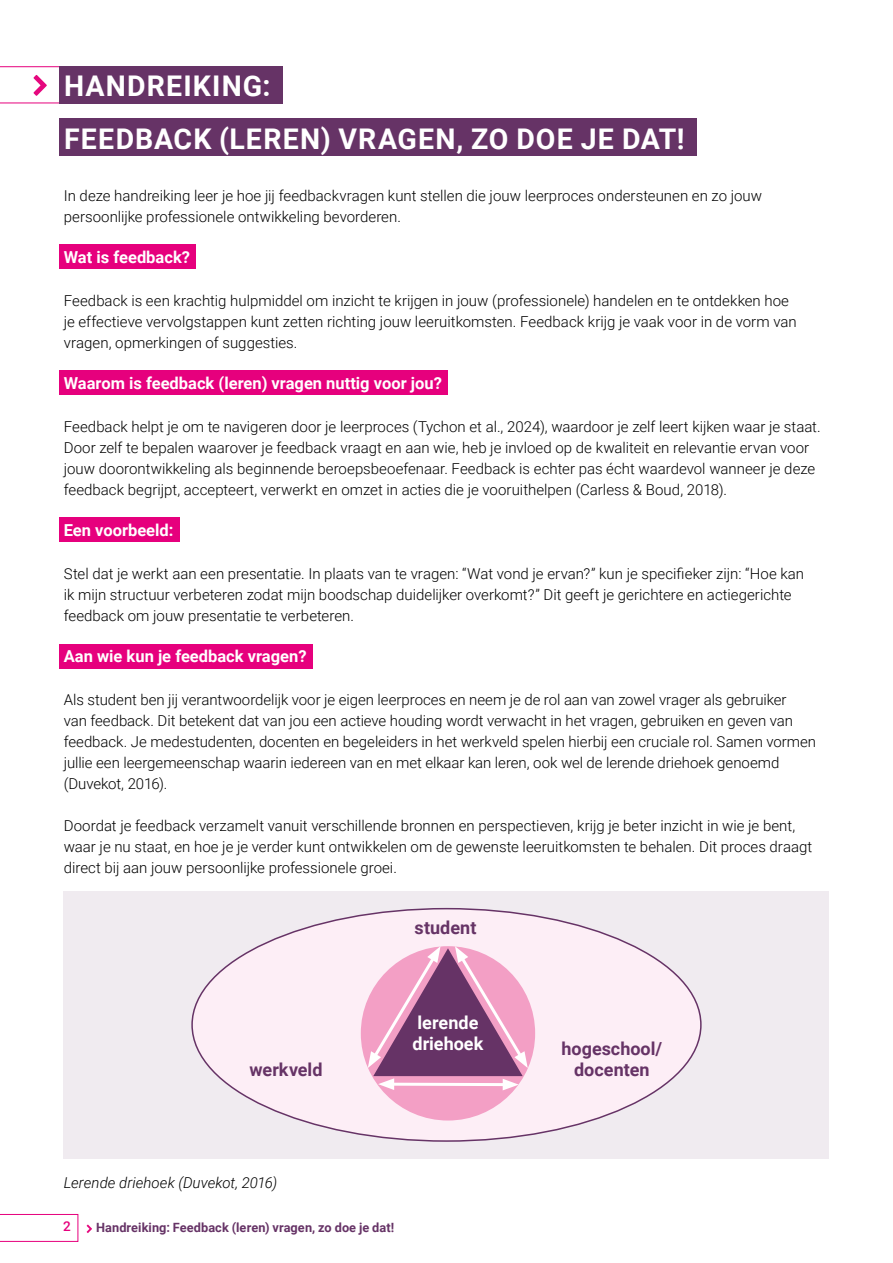
<style>
.page{position:relative;width:893px;height:1263px;background:#fff}
.page>*{position:absolute;margin:0;border:0;box-sizing:border-box;transform-origin:0 0}
.t1{font:700 28.5px/52.5px "Roboto";letter-spacing:.04em;color:#fff}
.t2{font:700 18px/21px "Roboto";color:#636;text-align:center}
.t3{font:700 18px/21px "Roboto";color:#fff}
.t4{font:700 16.5px "Roboto";color:#fff}
.t5{font:300 15px/21px "Roboto";color:#000}
.t6{font:italic 300 15px "Roboto";letter-spacing:.005em;color:#000}
.t7{font:500 13.5px "Roboto";color:#e6007d}
.t8{font:700 12.75px "Roboto";letter-spacing:.005em;color:#636}
</style>
<div class="page">
<svg style="left:87px;top:1224px;width:5px;height:9px"></svg>
<svg style="left:0;top:1214px;width:78px;height:28px"></svg>
<svg style="left:0;top:66px;width:60px;height:37px"></svg>
<div style="left:60px;top:66px;width:223px;height:37px;background:#636"></div>
<div style="left:60px;top:119px;width:637px;height:37px;background:#636"></div>
<div style="left:60px;top:245px;width:136px;height:24px;background:#e6007d"></div>
<div style="left:60px;top:371px;width:388px;height:24px;background:#e6007d"></div>
<div style="left:60px;top:518px;width:120px;height:24px;background:#e6007d"></div>
<div style="left:60px;top:644px;width:253px;height:24px;background:#e6007d"></div>
<div style="left:64px;top:891px;width:765px;height:268px;background:#f0ebf0"></div>
<div style="left:192px;top:909px;width:509px;height:232px;background:#fdeef6;border-radius:50%"></div>
<div style="left:361px;top:946px;width:174px;height:174px;background:#f39fc5;border-radius:50%"></div>
<svg style="left:368px;top:946px;width:160px;height:144px"></svg>
<h1 class="t1" style="left:64px;top:59px;width:622px">HANDREIKING:<br>FEEDBACK (LEREN) VRAGEN, ZO DOE JE DAT!</h1>
<p class="t5" style="left:64px;top:184px;width:700px">In deze handreiking leer je hoe jij feedbackvragen kunt stellen die jouw leerproces ondersteunen en zo jouw persoonlijke professionele ontwikkeling bevorderen.</p>
<p class="t4" style="left:64px;top:245px;width:128px">Wat is feedback?</p>
<p class="t5" style="left:64px;top:289px;width:734px">Feedback is een krachtig hulpmiddel om inzicht te krijgen in jouw (professionele) handelen en te ontdekken hoe je effectieve vervolgstappen kunt zetten richting jouw leeruitkomsten. Feedback krijg je vaak voor in de vorm van vragen, opmerkingen of suggesties.</p>
<p class="t4" style="left:64px;top:371px;width:380px">Waarom is feedback (leren) vragen nuttig voor jou?</p>
<p class="t5" style="left:64px;top:415px;width:758px">Feedback helpt je om te navigeren door je leerproces (Tychon et al., 2024), waardoor je zelf leert kijken waar je staat.<br>Door zelf te bepalen waarover je feedback vraagt en aan wie, heb je invloed op de kwaliteit en relevantie ervan voor jouw doorontwikkeling als beginnende beroepsbeoefenaar. Feedback is echter pas écht waardevol wanneer je deze feedback begrijpt, accepteert, verwerkt en omzet in acties die je vooruithelpen (Carless &amp; Boud, 2018).</p>
<p class="t4" style="left:64px;top:518px;width:111px">Een voorbeeld:</p>
<p class="t5" style="left:64px;top:562px;width:742px">Stel dat je werkt aan een presentatie. In plaats van te vragen: “Wat vond je ervan?” kun je specifieker zijn: “Hoe kan ik mijn structuur verbeteren zodat mijn boodschap duidelijker overkomt?” Dit geeft je gerichtere en actiegerichte feedback om jouw presentatie te verbeteren.</p>
<p class="t4" style="left:64px;top:644px;width:244px">Aan wie kun je feedback vragen?</p>
<p class="t5" style="left:64px;top:688px;width:754px">Als student ben jij verantwoordelijk voor je eigen leerproces en neem je de rol aan van zowel vrager als gebruiker<br>van feedback. Dit betekent dat van jou een actieve houding wordt verwacht in het vragen, gebruiken en geven van feedback. Je medestudenten, docenten en begeleiders in het werkveld spelen hierbij een cruciale rol. Samen vormen jullie een leergemeenschap waarin iedereen van en met elkaar kan leren, ook wel de lerende driehoek genoemd (Duvekot, 2016).</p>
<p class="t5" style="left:64px;top:814px;width:750px">Doordat je feedback verzamelt vanuit verschillende bronnen en perspectieven, krijg je beter inzicht in wie je bent, waar je nu staat, en hoe je je verder kunt ontwikkelen om de gewenste leeruitkomsten te behalen. Dit proces draagt direct bij aan jouw persoonlijke professionele groei.</p>
<p class="t2" style="left:250px;top:1058px;width:74px">werkveld</p>
<p class="t2" style="left:415px;top:916px;width:63px">student</p>
<p class="t3" style="left:412px;top:1012px;width:72px">lerende driehoek</p>
<p class="t6" style="left:64px;top:1172px;width:215px">Lerende driehoek (Duvekot, 2016)</p>
<p class="t7" style="left:63px;top:1217px;width:9px">2</p>
<p class="t8" style="left:96px;top:1219px;width:300px">Handreiking: Feedback (leren) vragen, zo doe je dat!</p>
<p class="t2" style="left:561px;top:1037px;width:102px">hogeschool/ docenten</p>
</div>
